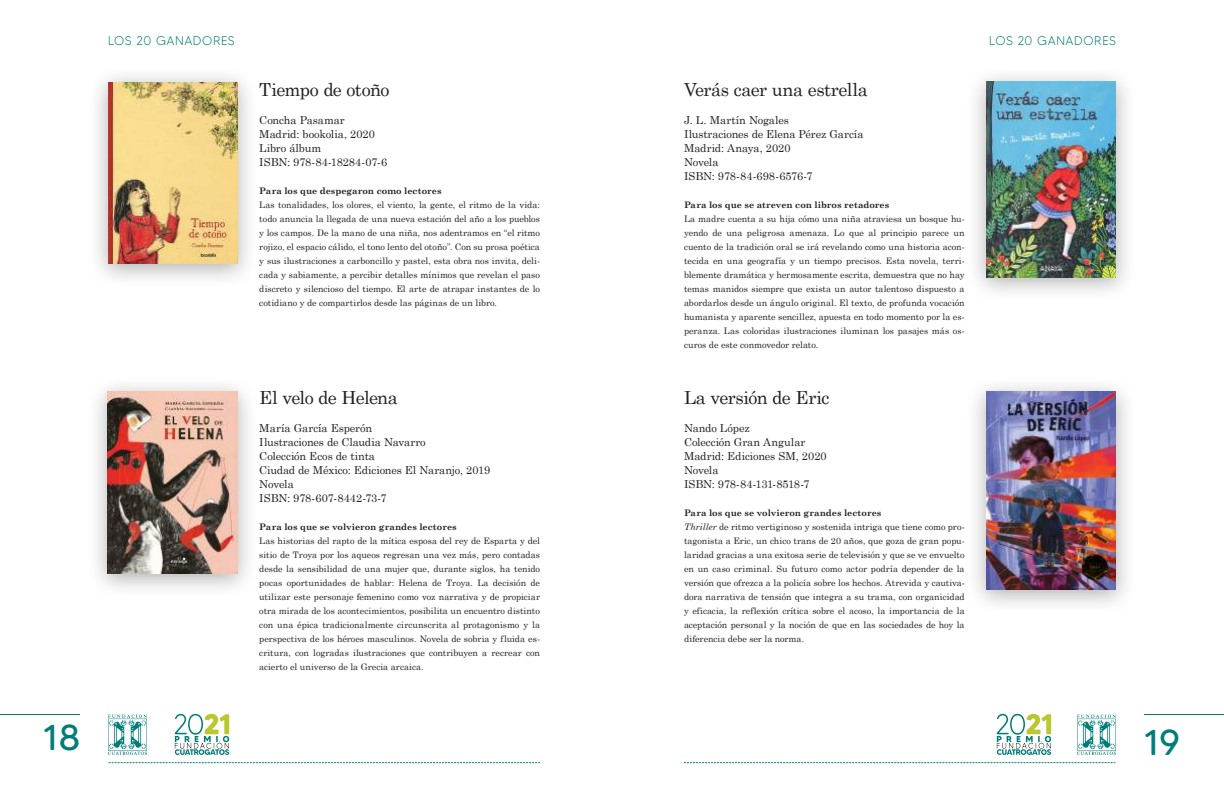
<style>
.page{position:relative;width:1224px;height:792px;background:#fff}
.page>*{position:absolute;margin:0;border:0;box-sizing:border-box;transform-origin:0 0}
.t1{font:36px "MADE Tommy Soft";color:#007d7a}
.t2{font:18px "Century Schoolbook";letter-spacing:-.035em;color:#241f1f}
.t3{font:300 12.6px "MADE Tommy Soft";letter-spacing:.04em;color:#007d7a}
.t4{font:11px/14px "Century Schoolbook";letter-spacing:-.005em;color:#241f1f}
.t5{font:9px/14px "Century Schoolbook";color:#241f1f;text-align:justify}
.t6{font:700 9px "Century Schoolbook";color:#241f1f}
.s1{font-weight:700}
.s2{font-style:italic}
</style>
<div class="page">
<hr style="left:1144px;top:714px;width:80px;height:1px;background:#007d7a">
<hr style="left:0;top:714px;width:80px;height:1px;background:#007d7a">
<svg style="left:108px;top:715px;width:39px;height:40px"></svg>
<svg style="left:1077px;top:715px;width:39px;height:40px"></svg>
<svg style="left:109px;top:762px;width:431px;height:1px"></svg>
<svg style="left:684px;top:762px;width:431px;height:1px"></svg>
<svg style="left:175px;top:714px;width:54px;height:41px"></svg>
<svg style="left:997px;top:714px;width:54px;height:41px"></svg>
<div style="left:88px;top:376px;width:169px;height:222px;background:#241f1f;opacity:.35"></div>
<img style="left:108px;top:392px;width:129px;height:182px">
<div style="left:88px;top:66px;width:169px;height:222px;background:#241f1f;opacity:.35"></div>
<img style="left:108px;top:82px;width:129px;height:182px">
<div style="left:967px;top:66px;width:169px;height:236px;background:#241f1f;opacity:.35"></div>
<img style="left:987px;top:82px;width:129px;height:195px">
<div style="left:967px;top:376px;width:169px;height:238px;background:#241f1f;opacity:.35"></div>
<img style="left:987px;top:392px;width:129px;height:198px">
<h3 class="t3" style="left:108px;top:33px;width:128px">LOS 20 GANADORES</h3>
<h3 class="t3" style="left:989px;top:33px;width:128px">LOS 20 GANADORES</h3>
<h2 class="t2" style="left:259px;top:74px;width:132px">Tiempo de otoño</h2>
<p class="t4" style="left:259px;top:112px;width:129px">Concha Pasamar<br>Madrid: bookolia, 2020<br>Libro álbum<br>ISBN: 978-84-18284-07-6</p>
<p class="t6" style="left:259px;top:184px;width:184px">Para los que despegaron como lectores</p>
<p class="t5" style="left:259px;top:197px;width:282px">Las tonalidades, los olores, el viento, la gente, el ritmo de la vida: todo anuncia la llegada de una nueva estación del año a los pueblos y los campos. De la mano de una niña, nos adentramos en “el ritmo rojizo, el espacio cálido, el tono lento del otoño”. Con su prosa poética y sus ilustraciones a carboncillo y pastel, esta obra nos invita, deli&shy;cada y sabiamente, a percibir detalles mínimos que revelan el paso discreto y silencioso del tiempo. El arte de atrapar instantes de lo cotidiano y de compartirlos desde las páginas de un libro.</p>
<h2 class="t2" style="left:259px;top:382px;width:140px">El velo de Helena</h2>
<p class="t4" style="left:259px;top:420px;width:232px">María García Esperón<br>Ilustraciones de Claudia Navarro<br>Colección Ecos de tinta<br>Ciudad de México: Ediciones El Naranjo, 2019<br>Novela<br>ISBN: 978-607-8442-73-7</p>
<p class="t6" style="left:259px;top:520px;width:199px">Para los que se volvieron grandes lectores</p>
<p class="t5" style="left:259px;top:533px;width:282px">Las historias del rapto de la mítica esposa del rey de Esparta y del sitio de Troya por los aqueos regresan una vez más, pero contadas desde la sensibilidad de una mujer que, durante siglos, ha tenido pocas oportunidades de hablar: Helena de Troya. La decisión de utilizar este personaje femenino como voz narrativa y de propiciar otra mirada de los acontecimientos, posibilita un encuentro distinto con una épica tradicionalmente circunscrita al protagonismo y la perspectiva de los héroes masculinos. Novela de sobria y fluida es&shy;critura, con logradas ilustraciones que contribuyen a recrear con acierto el universo de la Grecia arcaica.</p>
<h2 class="t2" style="left:684px;top:74px;width:185px">Verás caer una estrella</h2>
<p class="t4" style="left:684px;top:112px;width:181px">J. L. Martín Nogales<br>Ilustraciones de Elena Pérez García<br>Madrid: Anaya, 2020<br>Novela<br>ISBN: 978-84-698-6576-7</p>
<p class="t6" style="left:684px;top:198px;width:207px">Para los que se atreven con libros retadores</p>
<p class="t5" style="left:684px;top:211px;width:282px">La madre cuenta a su hija cómo una niña atraviesa un bosque hu&shy;yendo de una peligrosa amenaza. Lo que al principio parece un cuento de la tradición oral se irá revelando como una historia acon&shy;tecida en una geografía y un tiempo precisos. Esta novela, terri&shy;blemente dramática y hermosamente escrita, demuestra que no hay temas manidos siempre que exista un autor talentoso dispuesto a abordarlos desde un ángulo original. El texto, de profunda vocación humanista y aparente sencillez, apuesta en todo momento por la es&shy;peranza. Las coloridas ilustraciones iluminan los pasajes más os&shy;curos de este conmovedor relato.</p>
<h2 class="t2" style="left:684px;top:382px;width:147px">La versión de Eric</h2>
<p class="t4" style="left:684px;top:420px;width:144px">Nando López<br>Colección Gran Angular<br>Madrid: Ediciones SM, 2020<br>Novela<br>ISBN: 978-84-131-8518-7</p>
<p class="t5" style="left:684px;top:505px;width:282px;text-align:left"><span class="s1">Para los que se volvieron grandes lectores<br></span><span class="s2">Thriller</span> de ritmo vertiginoso y sostenida intriga que tiene como pro&shy;tagonista a Eric, un chico trans de 20 años, que goza de gran popu&shy;laridad gracias a una exitosa serie de televisión y que se ve envuelto en un caso criminal. Su futuro como actor podría depender de la versión que ofrezca a la policía sobre los hechos. Atrevida y cautiva&shy;dora narrativa de tensión que integra a su trama, con organicidad y eficacia, la reflexión crítica sobre el acoso, la importancia de la aceptación personal y la noción de que en las sociedades de hoy la diferencia debe ser la norma.</p>
<h1 class="t1" style="left:43px;top:716px;width:39px">18</h1>
<h1 class="t1" style="left:1144px;top:720px;width:38px">19</h1>
</div>
